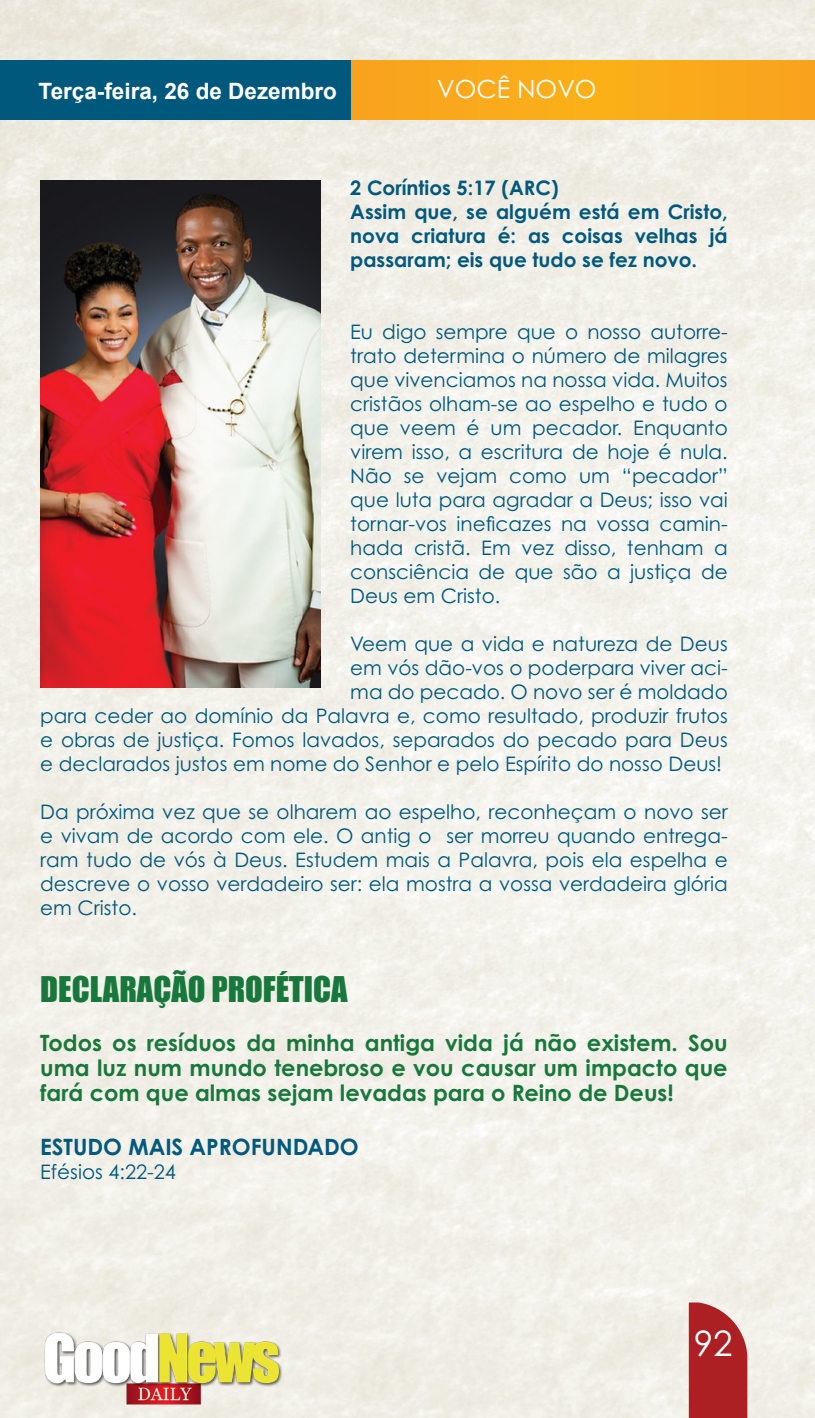
<style>
.page{position:relative;width:815px;height:1418px;background:#fff}
.page>*{position:absolute;margin:0;border:0;box-sizing:border-box;transform-origin:0 0}
.t1{font:35px "Century Gothic Pro";color:#fff}
.t2{font:32.5px "Impact";color:#18783c}
.t3{font:25px "Century Gothic Pro";color:#fff}
.t4{font:700 22.5px/25px "Century Gothic Pro";color:#18783c;text-align:justify}
.t5{font:700 22.5px "Arial";color:#fff}
.t6{font:700 22.5px "Century Gothic Pro";color:#00587c}
.t7{font:20px/24px "Century Gothic Pro";color:#00587c;text-align:justify}
.t8{font:700 20px/24px "Century Gothic Pro";color:#00587c;text-align:justify}
</style>
<div class="page">
<img style="left:0;top:0;width:815px;height:1417px">
<div style="left:168px;top:60px;width:647px;height:60px;background:#f9a91c"></div>
<div style="left:0;top:60px;width:351px;height:60px;background:#00587c"></div>
<div style="left:689px;top:1302px;width:58px;height:115px;background:#ac1f22"></div>
<img style="left:39px;top:1330px;width:246px;height:76px">
<img style="left:40px;top:180px;width:280px;height:507px">
<p class="t5" style="left:39px;top:76px;width:300px">Terça-feira, 26 de Dezembro</p>
<p class="t3" style="left:437px;top:73px;width:161px">VOCÊ NOVO</p>
<p class="t8" style="left:350px;top:175px;width:210px">2 Coríntios 5:17 (ARC)</p>
<p class="t8" style="left:350px;top:199px;width:379px">Assim que, se alguém está em Cristo, nova criatura é: as coisas velhas já passaram; eis que tudo se fez novo.</p>
<p class="t7" style="left:350px;top:319px;width:379px">Eu digo sempre que o nosso autorre&shy;trato determina o número de milagres que vivenciamos na nossa vida. Muitos cristãos olham-se ao espelho e tudo o que veem é um pecador. Enquanto virem isso, a escritura de hoje é nula.<br>Não se vejam como um “pecador” que luta para agradar a Deus; isso vai tornar-vos ineficazes na vossa camin&shy;hada cristã. Em vez disso, tenham a consciência de que são a justiça de Deus em Cristo.</p>
<p class="t7" style="left:40px;top:631px;width:689px;text-align:right">Veem que a vida e natureza de Deus<br>em vós dão-vos o poderpara viver aci-<br>ma do pecado. O novo ser é moldado<br>para ceder ao domínio da Palavra e, como resultado, produzir frutos e obras de justiça. Fomos lavados, separados do pecado para Deus e declarados justos em nome do Senhor e pelo Espírito do nosso Deus!</p>
<p class="t7" style="left:40px;top:799px;width:689px">Da próxima vez que se olharem ao espelho, reconheçam o novo ser e vivam de acordo com ele. O antig o ser morreu quando entrega&shy;ram tudo de vós à Deus. Estudem mais a Palavra, pois ela espelha e descreve o vosso verdadeiro ser: ela mostra a vossa verdadeira glória em Cristo.</p>
<p class="t2" style="left:40px;top:964px;width:309px">DECLARAÇÃO PROFÉTICA</p>
<p class="t4" style="left:40px;top:1030px;width:689px">Todos os resíduos da minha antiga vida já não existem. Sou uma luz num mundo tenebroso e vou causar um impacto que fará com que almas sejam levadas para o Reino de Deus!</p>
<p class="t6" style="left:40px;top:1133px;width:320px">ESTUDO MAIS APROFUNDADO</p>
<p class="t7" style="left:40px;top:1159px;width:137px">Efésios 4:22-24</p>
<h1 class="t1" style="left:694px;top:1322px;width:40px">92</h1>
</div>
